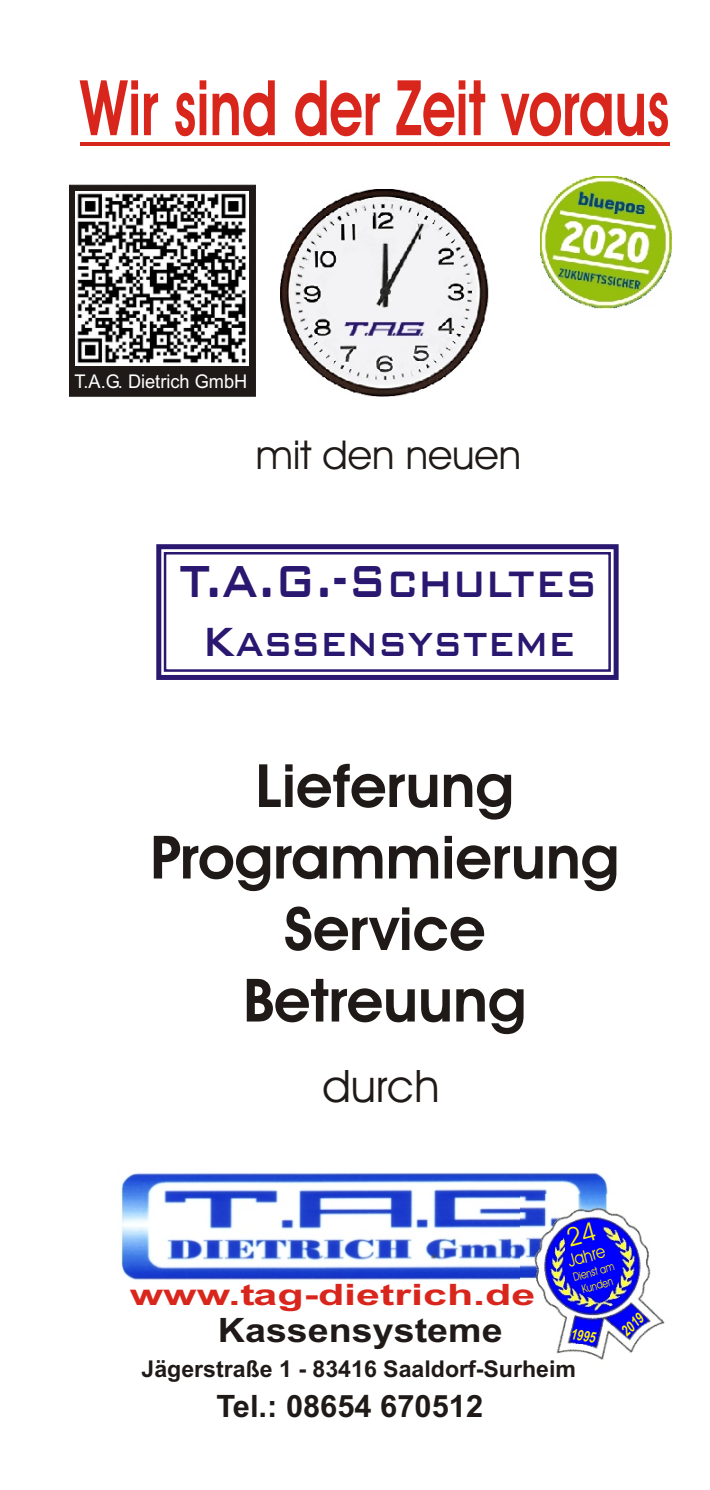
<style>
.page{position:relative;width:710px;height:1490px;background:#fff}
.page>*{position:absolute;margin:0;border:0;box-sizing:border-box;transform-origin:0 0}
.t1{font:700 77.25px "Avant Garde Bk BT";color:#d9261c;scale:.72 1}
.t2{font:700 60px/71.5px "Avant Garde Bk BT";color:#1f1a17;text-align:center}
.t3{font:60px "Bank Gothic Md BT";color:#291770;scale:.8 1}
.t4{font:54.5px "Bank Gothic Md BT";color:#291770;scale:.8 1}
.t5{font:45px "Avant Garde Bk BT";color:#1f1a17}
.t6{font:40px "Avant Garde Bk BT";color:#1f1a17}
.t7{font:700 33.5px "Arial";color:#1f1a17;scale:1.12 1}
.t8{font:700 30.75px "Arial";color:#1f1a17}
.t9{font:700 29.5px "Arial";color:#d9261c;scale:1.46 1}
.t10{font:700 23.25px "Arial";color:#1f1a17}
.t11{font:19px "Arial";color:#fff;scale:.96 1}
.t12{font:italic 700 14.75px "Arial Narrow";color:#fff500;scale:.92 1}
.t13{font:11.5px/13.8px "Avant Garde Bk BT";color:#fff500;text-align:center;scale:.81 1}
</style>
<div class="page">
<hr style="left:80px;top:142px;width:589px;height:4px;background:#d9261c">
<img style="left:121px;top:1172px;width:487px;height:108px">
<img style="left:521px;top:1195px;width:144px;height:165px">
<img style="left:281px;top:190px;width:208px;height:207px">
<img style="left:541px;top:177px;width:131px;height:131px">
<div style="left:164px;top:552px;width:447px;height:120px;border:3px solid #291770"></div>
<div style="left:156px;top:544px;width:463px;height:136px;border:5px solid #291770"></div>
<div style="left:69px;top:185px;width:187px;height:212px;background:#1f1a17;border:1px solid #1f1a17"></div>
<img style="left:75px;top:191px;width:174px;height:174px">
<div style="left:566px;top:1222px;width:40px;height:56px;background:#0000fe"></div>
<svg style="left:621px;top:1311px;width:24px;height:26px"></svg>
<p class="t1" style="left:80px;top:76px;width:820px">Wir sind der Zeit voraus</p>
<p class="t11" style="left:74px;top:374px;width:182px">T.A.G. Dietrich GmbH</p>
<p class="t6" style="left:256px;top:439px;width:267px">mit den neuen</p>
<p class="t3" style="left:180px;top:552px;width:523px">T.A.G.-Schultes</p>
<p class="t4" style="left:202px;top:614px;width:468px">Kassensysteme</p>
<p class="t2" style="left:150px;top:756px;width:471px">Lieferung<br>Programmierung<br>Service<br>Betreuung</p>
<p class="t5" style="left:323px;top:1068px;width:119px">durch</p>
<p class="t13" style="left:572px;top:1272px;width:53px;rotate:-15deg">Die st am<br>Kunden</p>
<p class="t12" style="left:572px;top:1323px;width:29px;rotate:7deg">1995</p>
<p class="t9" style="left:130px;top:1283px;width:279px">www.tag-dietrich.de</p>
<p class="t7" style="left:218px;top:1318px;width:256px">Kassensysteme</p>
<p class="t10" style="left:142px;top:1360px;width:436px">Jägerstraße 1 - 83416 Saaldorf-Surheim</p>
<p class="t8" style="left:216px;top:1395px;width:268px">Tel.: 08654 670512</p>
</div>
